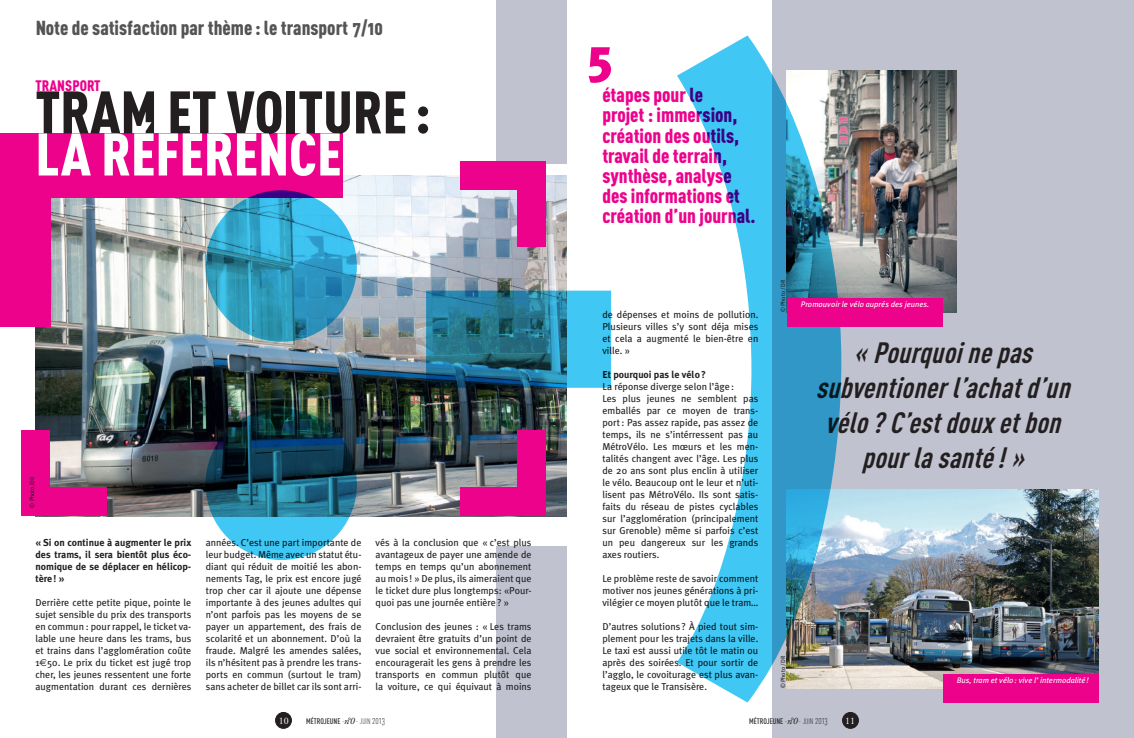
<style>
.page{position:relative;width:1134px;height:738px;background:#fff}
.page>*{position:absolute;margin:0;border:0;box-sizing:border-box;transform-origin:0 0}
.t1{font:59px "DIN Cond Black Alternate";color:#231f20}
.t2{font:59px "DIN Cond Black Alternate";color:#fff}
.t3{font:900 50px "Meta Plus";color:#ed028c}
.t4{font:italic 29px/34.8px "DIN Cond Bold Alternate";color:#231f20;text-align:center}
.t5{font:20px/20px "DIN Cond Black Alternate";color:#ed028c}
.t6{font:20px "DIN Cond Black Alternate";color:#535454}
.t7{font:15px "DIN Cond Black Alternate";letter-spacing:.005em;color:#ed028c}
.t8{font:10px/12px "Meta Plus";color:#231f20;text-align:justify}
.t9{font:700 10px/12px "Meta Plus";color:#231f20;text-align:justify}
.t10{font:10px "Adobe Garamond Pro";color:#fff}
.t11{font:italic 8px "Meta Plus";color:#fff}
.t12{font:500 8px "DIN Cond";letter-spacing:.005em;color:#231f20}
.t13{font:6px "Meta Plus";color:#231f20}
.s1{font-family:"Euro Sans Std"}
.s2{font-family:"DIN Cond Light Alternate";font-weight:400}
.s3{font-family:"Garamond Premr Pro";font-weight:400;font-style:italic;font-size:10px}
.s4{font-family:"DIN Cond Light Alternate";font-weight:400;font-size:10px}
</style>
<div class="page">
<div style="left:496px;top:546px;width:71px;height:191px;background:#c0c2cf"></div>
<div style="left:496px;top:0;width:71px;height:163px;background:#c0c2cf"></div>
<div style="left:772px;top:0;width:362px;height:737px;background:#c0c2cf"></div>
<div style="left:276px;top:711px;width:15px;height:16px;background:#231f20;border-radius:50%"></div>
<div style="left:275px;top:711px;width:17px;height:17px;border:1px solid #231f20;border-radius:50%"></div>
<div style="left:842px;top:711px;width:16px;height:16px;background:#231f20;border-radius:50%"></div>
<div style="left:842px;top:711px;width:17px;height:17px;border:1px solid #231f20;border-radius:50%"></div>
<img style="left:35px;top:198px;width:171px;height:317px">
<img style="left:841px;top:71px;width:116px;height:241px">
<img style="left:841px;top:489px;width:257px;height:198px">
<div style="left:21px;top:430px;width:29px;height:85px;background:#ed028c"></div>
<div style="left:21px;top:487px;width:85px;height:28px;background:#ed028c"></div>
<div style="left:0;top:133px;width:50px;height:193px;background:#ed028c"></div>
<div style="left:0;top:133px;width:343px;height:65px;background:#ed028c"></div>
<img style="left:206px;top:35px;width:635px;height:667px">
<div style="left:943px;top:673px;width:155px;height:29px;background:#ed028c"></div>
<div style="left:787px;top:298px;width:156px;height:28px;background:#ed028c"></div>
<h3 class="t6" style="left:35px;top:16px;width:349px">Note de satisfaction par thème : le transport 7/10</h3>
<h3 class="t7" style="left:35px;top:77px;width:67px">TRANSPORT</h3>
<h1 class="t1" style="left:35px;top:75px;width:244px">Tram et voitu</h1>
<h1 class="t1" style="left:353px;top:75px;width:79px">re:</h1>
<h1 class="t2" style="left:35px;top:117px;width:302px">La référence</h1>
<p class="t13" style="left:28px;top:507px;width:33px;rotate:-90deg">© Photo/DR</p>
<p class="t9" style="left:35px;top:536px;width:157px">« Si on continue à augmenter le prix des trams, il sera bientôt plus éco&shy;nomique de se déplacer en hélicop&shy;tère! »</p>
<p class="t8" style="left:35px;top:596px;width:157px">Derrière cette petite pique, pointe le sujet sensible du prix des transports en commun : pour rappel, le ticket va&shy;lable une heure dans les trams, bus et trains dans l’agglomération coûte 1<span class="s1">€</span>50. Le prix du ticket est jugé trop cher, les jeunes ressentent une forte augmentation durant ces dernières</p>
<p class="t8" style="left:206px;top:536px;width:157px">années. C’est une part importante de leur budget. Même avec un statut étu&shy;diant qui réduit de moitié les abon&shy;nements Tag, le prix est encore jugé trop cher car il ajoute une dépense importante à des jeunes adultes qui n’ont parfois pas les moyens de se payer un appartement, des frais de scolarité et un abonnement. D’où la fraude. Malgré les amendes salées, ils n’hésitent pas à prendre les trans&shy;ports en commun (surtout le tram) sans acheter de billet car ils sont arri-</p>
<p class="t8" style="left:376px;top:536px;width:157px">vés à la conclusion que « c’est plus avantageux de payer une amende de temps en temps qu’un abonnement au mois ! » De plus, ils aimeraient que le ticket dure plus longtemps: «Pour&shy;quoi pas une journée entière? »</p>
<p class="t8" style="left:376px;top:620px;width:157px">Conclusion des jeunes : « Les trams devraient être gratuits d’un point de vue social et environnemental. Cela encouragerait les gens à prendre les transports en commun plutôt que la voiture, ce qui équivaut à moins</p>
<h2 class="t3" style="left:588px;top:27px;width:25px">5</h2>
<h3 class="t5" style="left:602px;top:85px;width:155px">étapes pour le<br>projet : immersion, création des outils, travail de terrain, synthèse, analyse des informations et création d’un journal.</h3>
<p class="t8" style="left:602px;top:308px;width:157px">de dépenses et moins de pollution.<br>Plusieurs villes s’y sont déja mises et cela a augmenté le bien-être en ville. »</p>
<p class="t9" style="left:602px;top:368px;width:105px">Et pourquoi pas le vélo?</p>
<p class="t8" style="left:602px;top:380px;width:157px;text-align:left">La réponse diverge selon l’âge:<br>Les plus jeunes ne semblent pas emballés par ce moyen de trans&shy;port: Pas assez rapide, pas assez de temps, ils ne s’intérressent pas au MétroVélo. Les mœurs et les men&shy;talités changent avec l’âge. Les plus de 20 ans sont plus enclin à utiliser le vélo. Beaucoup ont le leur et n’uti&shy;lisent pas MétroVélo. Ils sont satis&shy;faits du réseau de pistes cyclables sur l’agglomération (principalement sur Grenoble) même si parfois c’est un peu dangereux sur les grands axes routiers.</p>
<p class="t8" style="left:602px;top:572px;width:157px">Le problème reste de savoir comment motiver nos jeunes générations à pri&shy;vilégier ce moyen plutôt que le tram…</p>
<p class="t8" style="left:602px;top:620px;width:157px">D’autres solutions ? À pied tout sim&shy;plement pour les trajets dans la ville.<br>Le taxi est aussi utile tôt le matin ou après des soirées. Et pour sortir de l’agglo, le covoiturage est plus avan&shy;tageux que le Transisère.</p>
<p class="t13" style="left:780px;top:312px;width:34px;rotate:-90deg">© Photo /DR</p>
<p class="t11" style="left:801px;top:299px;width:130px">Promouvoir le vélo auprés des jeunes.</p>
<h3 class="t4" style="left:816px;top:334px;width:264px">« Pourquoinepas subventionerl’achatd’un vélo ?C’estdouxetbon pourlasanté! »</h3>
<p class="t13" style="left:780px;top:687px;width:34px;rotate:-90deg">© Photo /DR</p>
<p class="t11" style="left:957px;top:675px;width:134px">Bus, tram et vélo: vive l’intermodalité!</p>
<p class="t10" style="left:279px;top:714px;width:11px">10</p>
<p class="t12" style="left:306px;top:715px;width:80px">MÉTROJEUNE <span class="s2">-</span><span class="s3">n°0</span> <span class="s2">- JUIN</span> <span class="s4">2013</span></p>
<p class="t12" style="left:749px;top:716px;width:80px">MÉTROJEUNE <span class="s2">-</span><span class="s3">n°0</span> <span class="s2">- JUIN</span> <span class="s4">2013</span></p>
<p class="t10" style="left:845px;top:714px;width:11px">11</p>
</div>
